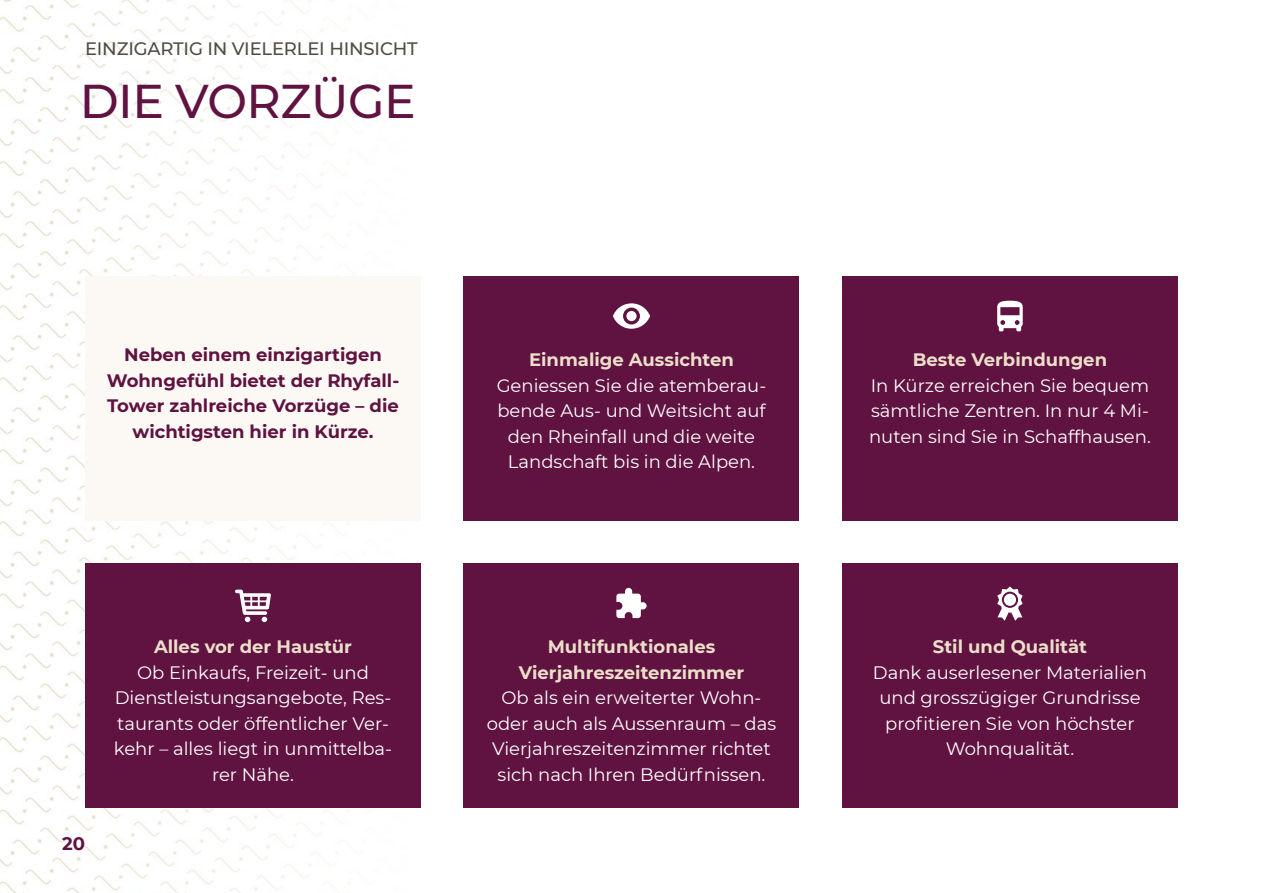
<style>
.page{position:relative;width:1263px;height:893px;background:#fff}
.page>*{position:absolute;margin:0;border:0;box-sizing:border-box;transform-origin:0 0}
.Rubriktitel__TOC{font:500 47.25px "Montserrat";letter-spacing:-.01em;color:#601240}
.Textblock{font:18px/25.5px "Montserrat";color:#fff;text-align:center}
.Textblock-2{font:700 18px/25.5px "Montserrat";color:#601240;text-align:center}
.Vortitel__TOC{font:500 18px "Montserrat";letter-spacing:-.01em;color:#514d45}
.s1{font-weight:700;color:#ecdfca}
</style>
<div class="page">
<img style="left:0;top:0;width:328px;height:893px">
<div style="left:842px;top:563px;width:336px;height:245px;background:#601240"></div>
<div style="left:463px;top:563px;width:336px;height:245px;background:#601240"></div>
<div style="left:85px;top:563px;width:336px;height:245px;background:#601240"></div>
<div style="left:842px;top:276px;width:336px;height:245px;background:#601240"></div>
<div style="left:463px;top:276px;width:336px;height:245px;background:#601240"></div>
<div style="left:85px;top:276px;width:336px;height:245px;background:#fcf9f5"></div>
<svg style="left:613px;top:303px;width:37px;height:26px"></svg>
<svg style="left:997px;top:301px;width:26px;height:30px"></svg>
<svg style="left:235px;top:590px;width:36px;height:32px"></svg>
<svg style="left:616px;top:588px;width:31px;height:30px"></svg>
<svg style="left:997px;top:586px;width:26px;height:35px"></svg>
<p class="Vortitel__TOC" style="left:85px;top:36px;width:334px">EINZIGARTIG IN VIELERLEI HINSICHT</p>
<p class="Rubriktitel__TOC" style="left:80px;top:68px;width:337px">DIE VORZÜGE</p>
<p class="Textblock-2" style="left:107px;top:341px;width:294px">Neben einem einzigartigen<br>Wohngefühl bietet der Rhyfall-<br>Tower zahlreiche Vorzüge – die wichtigsten hier in Kürze.</p>
<p class="Textblock-2" style="left:62px;top:830px;width:24px">20</p>
<p class="Textblock" style="left:114px;top:633px;width:280px"><span class="s1">Alles vor der Haustür<br></span>Ob Einkaufs, Freizeit- und<br>Dienstleistungsangebote, Res&shy;taurants oder öffentlicher Ver&shy;kehr – alles liegt in unmittelba&shy;rer Nähe.</p>
<p class="Textblock" style="left:497px;top:346px;width:271px"><span class="s1">Einmalige Aussichten<br></span>Geniessen Sie die atemberau&shy;bende Aus- und Weitsicht auf den Rheinfall und die weite<br>Landschaft bis in die Alpen.</p>
<p class="Textblock" style="left:487px;top:633px;width:291px"><span class="s1">Multifunktionales<br>Vierjahreszeitenzimmer<br></span>Ob als ein erweiterter Wohn&shy;oder auch als Aussenraum – das<br>Vierjahreszeitenzimmer richtet sich nach Ihren Bedürfnissen.</p>
<p class="Textblock" style="left:869px;top:346px;width:283px"><span class="s1">Beste Verbindungen<br></span>In Kürze erreichen Sie bequem sämtliche Zentren. In nur 4 Mi&shy;nuten sind Sie in Schaffhausen.</p>
<p class="Textblock" style="left:873px;top:633px;width:276px"><span class="s1">Stil und Qualität<br></span>Dank auserlesener Materialien und grosszügiger Grundrisse profitieren Sie von höchster<br>Wohnqualität.</p>
</div>
